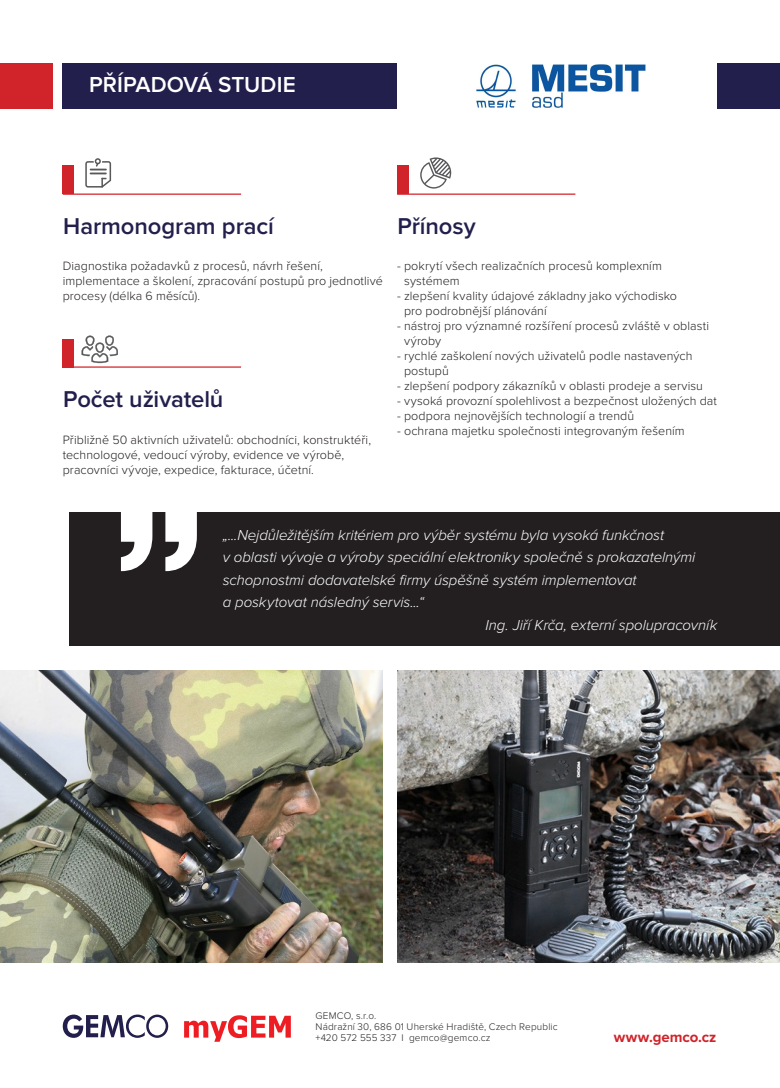
<style>
.page{position:relative;width:780px;height:1088px;background:#fff}
.page>*{position:absolute;margin:0;border:0;box-sizing:border-box;transform-origin:0 0}
.t1{font:164px "Swiss 721 BT Black No 2";color:#fff}
.t2{font:600 23.75px "Proxima Nova";letter-spacing:-.005em;color:#221f4d}
.t3{font:600 22.5px "Proxima Nova";color:#fff}
.t4{font:italic 300 15px/22.5px "Proxima Nova";letter-spacing:-.005em;color:#fff}
.t5{font:700 15px "Proxima Nova";color:#d1232a}
.t6{font:300 12.5px/15px "Proxima Nova";letter-spacing:.005em;color:#231f20}
.t7{font:300 10px/11.2px "Proxima Nova";letter-spacing:.015em;color:#231f20}
</style>
<div class="page">
<svg style="left:63px;top:1014px;width:105px;height:24px"></svg>
<svg style="left:184px;top:1015px;width:107px;height:27px"></svg>
<div style="left:63px;top:63px;width:334px;height:45px;background:#221f4d"></div>
<div style="left:717px;top:63px;width:63px;height:45px;background:#221f4d"></div>
<div style="left:0;top:63px;width:53px;height:45px;background:#d1232a"></div>
<div style="left:69px;top:512px;width:711px;height:134px;background:#231f20"></div>
<div style="left:63px;top:166px;width:11px;height:28px;background:#d1232a"></div>
<div style="left:397px;top:166px;width:11px;height:28px;background:#d1232a"></div>
<div style="left:63px;top:339px;width:11px;height:29px;background:#d1232a"></div>
<svg style="left:420px;top:157px;width:31px;height:32px"></svg>
<svg style="left:82px;top:335px;width:36px;height:28px"></svg>
<svg style="left:85px;top:158px;width:26px;height:30px"></svg>
<hr style="left:63px;top:193px;width:178px;height:2px;background:#d1232a">
<hr style="left:397px;top:193px;width:178px;height:2px;background:#d1232a">
<hr style="left:63px;top:366px;width:178px;height:2px;background:#d1232a">
<img style="left:0;top:670px;width:383px;height:292px">
<img style="left:397px;top:670px;width:383px;height:292px">
<img style="left:476px;top:64px;width:170px;height:44px">
<h3 class="t3" style="left:89px;top:75px;width:208px">PŘÍPADOVÁ STUDIE</h3>
<p class="t2" style="left:63px;top:215px;width:212px">Harmonogram prací</p>
<p class="t2" style="left:397px;top:215px;width:80px">Přínosy</p>
<p class="t6" style="left:63px;top:259px;width:321px">Diagnostika požadavků z procesů, návrh řešení, implementace a školení, zpracování postupů pro jednotlivé procesy (délka 6 měsíců).</p>
<p class="t6" style="left:404px;top:259px;width:259px;text-indent:-7px">- pokrytí všech realizačních procesů komplexním systémem</p>
<p class="t6" style="left:404px;top:289px;width:274px;text-indent:-7px">- zlepšení kvality údajové základny jako východisko pro podrobnější plánování</p>
<p class="t6" style="left:404px;top:319px;width:306px;text-indent:-7px">- nástroj pro významné rozšíření procesů zvláště v oblasti výroby</p>
<p class="t6" style="left:404px;top:349px;width:290px;text-indent:-7px">- rychlé zaškolení nových uživatelů podle nastavených postupů</p>
<p class="t6" style="left:397px;top:379px;width:307px">- zlepšení podpory zákazníků v oblasti prodeje a servisu</p>
<p class="t6" style="left:397px;top:394px;width:321px">- vysoká provozní spolehlivost a bezpečnost uložených dat</p>
<p class="t6" style="left:397px;top:409px;width:238px">- podpora nejnovějších technologií a trendů</p>
<p class="t6" style="left:397px;top:424px;width:289px">- ochrana majetku společnosti integrovaným řešením</p>
<p class="t2" style="left:63px;top:388px;width:162px">Počet uživatelů</p>
<p class="t6" style="left:63px;top:432px;width:310px">Přibližně 50 aktivních uživatelů: obchodníci, konstruktéři, technologové, vedoucí výroby, evidence ve výrobě, pracovníci vývoje, expedice, fakturace, účetní.</p>
<p class="t1" style="left:108px;top:366px;width:103px">„</p>
<p class="t4" style="left:223px;top:524px;width:474px">„...Nejdůležitějším kritériem pro výběr systému byla vysoká funkčnost<br>v oblasti vývoje a výroby speciální elektroniky společně s prokazatelnými schopnostmi dodavatelské firmy úspěšně systém implementovat<br>a poskytovat následný servis...“</p>
<p class="t4" style="left:485px;top:614px;width:233px">Ing. Jiří Krča, externí spolupracovník</p>
<p class="t7" style="left:315px;top:1010px;width:244px">GEMCO, s.r.o.<br>Nádražní 30, 686 01 Uherské Hradiště, Czech Republic +420 572 555 337 I gemco@gemco.cz</p>
<p class="t5" style="left:614px;top:1030px;width:104px">www.gemco.cz</p>
</div>
